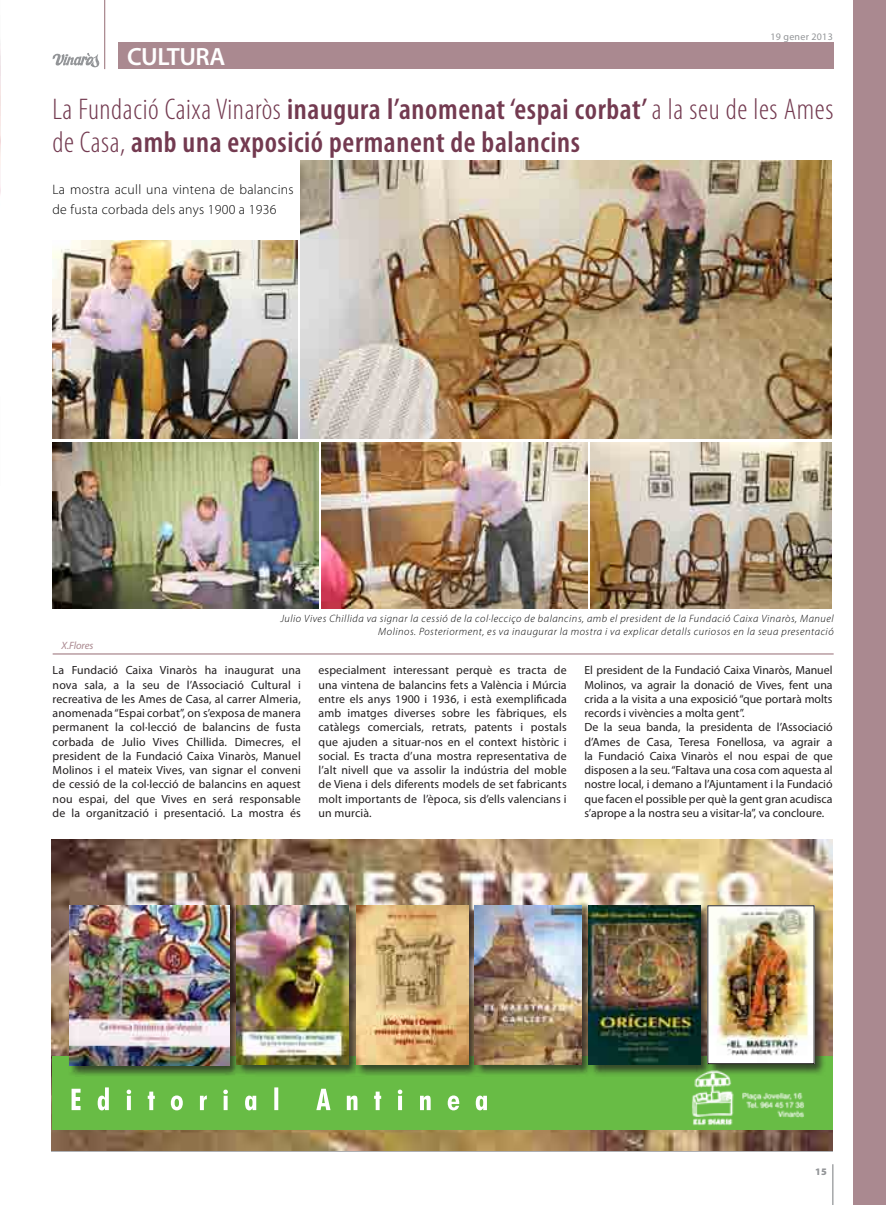
<style>
.page{position:relative;width:886px;height:1205px;background:#fff}
.page>*{position:absolute;margin:0;border:0;box-sizing:border-box;transform-origin:0 0}
.t1{font:600 condensed 30px/32.5px "Myriad Pro";letter-spacing:.02em;color:#733a50}
.t2{font:600 25px "Myriad Pro";letter-spacing:-.02em;color:#fff}
.t3{font:300 13.75px/20px "Myriad Pro";letter-spacing:.02em;color:#000}
.t4{font:11.88px/14.2px "Myriad Pro";color:#231f20;text-align:justify}
.t5{font:italic 300 10.62px/13.8px "Myriad Pro";letter-spacing:.05em;color:#000;text-align:right}
.t6{font:italic 10.62px "Myriad Pro";letter-spacing:-.01em;color:#aa8990}
.t7{font:10px "Myriad Pro";letter-spacing:.025em;color:#939598}
.t8{font:900 10px "Myriad Pro";color:#939598}
.s1{font-weight:300}
</style>
<div class="page">
<hr style="left:832px;top:1164px;width:1px;height:41px;background:#939598">
<img style="left:0;top:43px;width:1px;height:151px">
<img style="left:51px;top:839px;width:782px;height:311px">
<div style="left:52px;top:1056px;width:780px;height:73px;background:#68bc45"></div>
<div style="left:68px;top:904px;width:758px;height:173px;background:#231f20;opacity:.75"></div>
<img style="left:70px;top:906px;width:160px;height:159px">
<img style="left:710px;top:907px;width:102px;height:155px">
<img style="left:474px;top:906px;width:107px;height:158px">
<img style="left:356px;top:906px;width:112px;height:158px">
<img style="left:589px;top:906px;width:111px;height:158px">
<img style="left:236px;top:906px;width:113px;height:158px">
<img style="left:688px;top:1064px;width:120px;height:67px">
<svg style="left:72px;top:1087px;width:415px;height:23px"></svg>
<hr style="left:104px;top:0;width:1px;height:69px;background:#aa8990">
<svg style="left:52px;top:53px;width:47px;height:15px"></svg>
<div style="left:118px;top:43px;width:715px;height:26px;background:#aa8990"></div>
<div style="left:853px;top:0;width:33px;height:1205px;background:#aa8990"></div>
<img style="left:301px;top:161px;width:531px;height:277px">
<img style="left:53px;top:443px;width:266px;height:165px">
<img style="left:590px;top:443px;width:242px;height:165px">
<img style="left:53px;top:241px;width:244px;height:197px">
<img style="left:321px;top:443px;width:266px;height:165px">
<hr style="left:53px;top:653px;width:781px;height:1px;background:#aa8990">
<h2 class="t2" style="left:127px;top:41px;width:100px">CULTURA</h2>
<p class="t7" style="left:770px;top:31px;width:64px">19 gener 2013</p>
<h1 class="t1" style="left:53px;top:92px;width:782px"><span class="s1">La Fundació Caixa Vinaròs</span> inaugura l’anomenat ‘espai corbat’ <span class="s1">a la seu de les Ames de Casa,</span> amb una exposició permanent de balancins</h1>
<p class="t3" style="left:53px;top:179px;width:243px">La mostra acull una vintena de balancins de fusta corbada dels anys 1900 a 1936</p>
<p class="t6" style="left:62px;top:639px;width:33px">X.Flores</p>
<p class="t5" style="left:280px;top:611px;width:555px">Julio Vives Chillida va signar la cessió de la col·lecciço de balancins, amb el president de la Fundació Caixa Vinaròs, Manuel<br>Molinos. Posteriorment, es va inaugurar la mostra i va explicar detalls curiosos en la seua presentació</p>
<p class="t4" style="left:53px;top:663px;width:250px">La Fundació Caixa Vinaròs ha inaugurat una nova sala, a la seu de l’Associació Cultural i recreativa de les Ames de Casa, al carrer Almeria, anomenada “Espai corbat”, on s’exposa de manera permanent la col·lecció de balancins de fusta corbada de Julio Vives Chillida. Dimecres, el president de la Fundació Caixa Vinaròs, Manuel Molinos i el mateix Vives, van signar el conveni de cessió de la col·lecció de balancins en aquest nou espai, del que Vives en será responsable de la organització i presentació. La mostra és</p>
<p class="t4" style="left:318px;top:663px;width:250px">especialment interessant perquè es tracta de una vintena de balancins fets a València i Múrcia entre els anys 1900 i 1936, i està exemplificada amb imatges diverses sobre les fàbriques, els catàlegs comercials, retrats, patents i postals que ajuden a situar-nos en el context històric i social. Es tracta d’una mostra representativa de l’alt nivell que va assolir la indústria del moble de Viena i dels diferents models de set fabricants molt importants de l’època, sis d’ells valencians i un murcià.</p>
<p class="t4" style="left:584px;top:663px;width:250px;text-align:left">El president de la Fundació Caixa Vinaròs, Manuel Molinos, va agrair la donació de Vives, fent una crida a la visita a una exposició “que portarà molts records i vivències a molta gent”.<br>De la seua banda, la presidenta de l’Associació d’Ames de Casa, Teresa Fonellosa, va agrair a la Fundació Caixa Vinaròs el nou espai de que disposen a la seu. “Faltava una cosa com aquesta al nostre local, i demano a l’Ajuntament i la Fundació que facen el possible per què la gent gran acudisca s’aprope a la nostra seu a visitar-la”, va concloure.</p>
<p class="t8" style="left:815px;top:1165px;width:13px">15</p>
</div>
